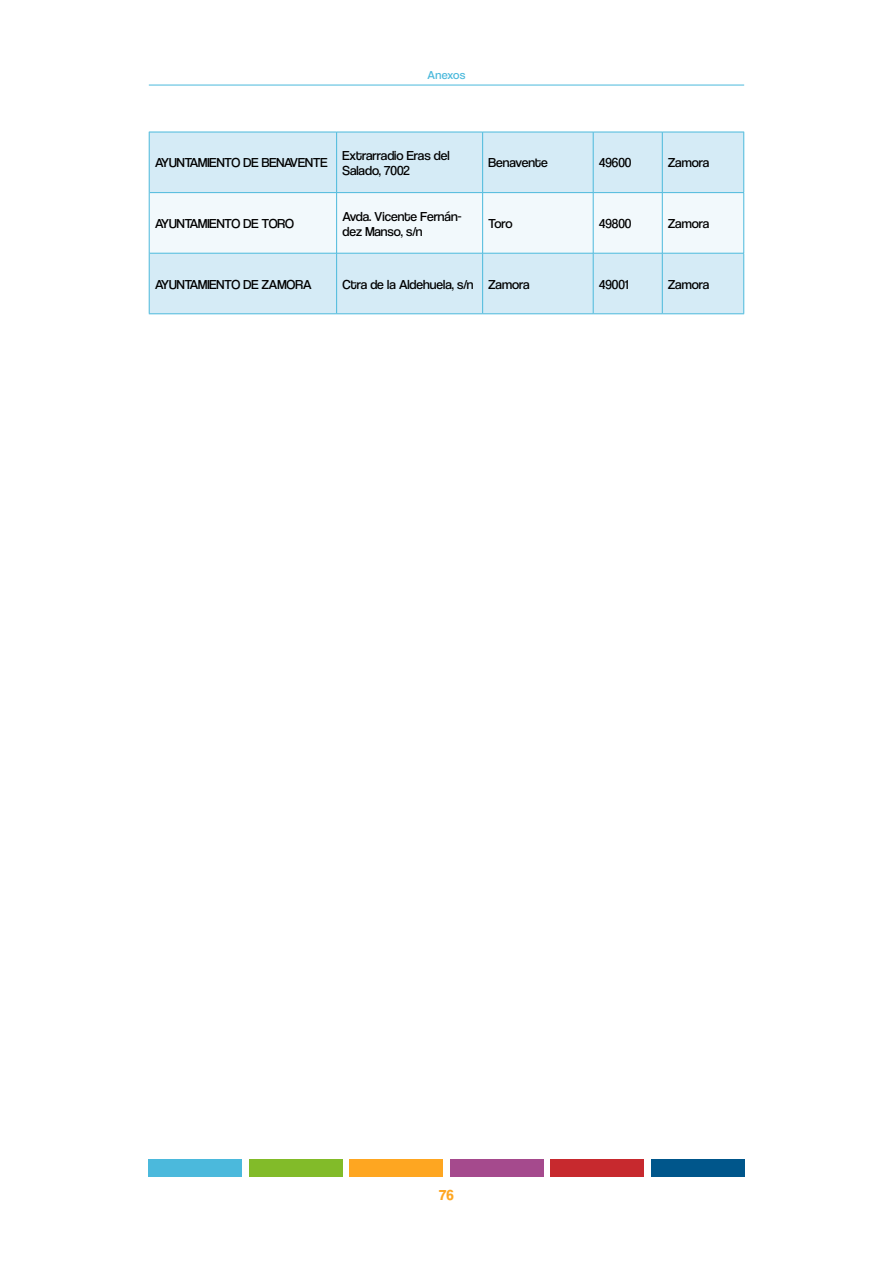
<style>
.page{position:relative;width:893px;height:1263px;background:#fff}
.page>*{position:absolute;margin:0;border:0;box-sizing:border-box;transform-origin:0 0}
.t1{font:700 15px "Coolvetica Rg";color:#fea621}
.t2{font:13.5px/15px "Coolvetica Bk";color:#000}
.t3{font:12px "Coolvetica Bk";letter-spacing:.03em;color:#4bb9dc}
</style>
<div class="page">
<div style="left:149px;top:1160px;width:93px;height:17px;background:#4bb9dc"></div>
<div style="left:249px;top:1160px;width:93px;height:17px;background:#82bb29"></div>
<div style="left:350px;top:1160px;width:93px;height:17px;background:#fea621"></div>
<div style="left:450px;top:1160px;width:93px;height:17px;background:#a54a8d"></div>
<div style="left:551px;top:1160px;width:93px;height:17px;background:#c7292e"></div>
<div style="left:651px;top:1160px;width:93px;height:17px;background:#00568b"></div>
<hr style="left:149px;top:85px;width:595px;height:1px;background:#4bb9dc">
<div style="left:150px;top:133px;width:593px;height:180px;background:#d5ebf6"></div>
<div style="left:150px;top:193px;width:593px;height:60px;background:#f2f9fc"></div>
<hr style="left:149px;top:132px;width:1px;height:61px;background:#4bb9dc">
<hr style="left:743px;top:132px;width:1px;height:60px;background:#4bb9dc">
<hr style="left:149px;top:253px;width:1px;height:60px;background:#4bb9dc">
<hr style="left:743px;top:253px;width:1px;height:60px;background:#4bb9dc">
<hr style="left:149px;top:313px;width:188px;height:1px;background:#4bb9dc">
<hr style="left:337px;top:313px;width:146px;height:1px;background:#4bb9dc">
<hr style="left:483px;top:313px;width:110px;height:1px;background:#4bb9dc">
<hr style="left:593px;top:313px;width:69px;height:1px;background:#4bb9dc">
<hr style="left:662px;top:313px;width:82px;height:1px;background:#4bb9dc">
<hr style="left:336px;top:132px;width:1px;height:60px;background:#4bb9dc">
<hr style="left:482px;top:132px;width:1px;height:60px;background:#4bb9dc">
<hr style="left:593px;top:132px;width:1px;height:60px;background:#4bb9dc">
<hr style="left:662px;top:132px;width:1px;height:60px;background:#4bb9dc">
<hr style="left:336px;top:253px;width:1px;height:60px;background:#4bb9dc">
<hr style="left:482px;top:253px;width:1px;height:60px;background:#4bb9dc">
<hr style="left:593px;top:253px;width:1px;height:60px;background:#4bb9dc">
<hr style="left:662px;top:253px;width:1px;height:60px;background:#4bb9dc">
<hr style="left:149px;top:132px;width:188px;height:1px;background:#4bb9dc">
<hr style="left:337px;top:132px;width:146px;height:1px;background:#4bb9dc">
<hr style="left:483px;top:132px;width:110px;height:1px;background:#4bb9dc">
<hr style="left:593px;top:132px;width:69px;height:1px;background:#4bb9dc">
<hr style="left:662px;top:132px;width:82px;height:1px;background:#4bb9dc">
<hr style="left:149px;top:193px;width:1px;height:60px;background:#4bb9dc">
<hr style="left:150px;top:192px;width:187px;height:1px;background:#4bb9dc">
<hr style="left:337px;top:192px;width:146px;height:1px;background:#4bb9dc">
<hr style="left:483px;top:192px;width:110px;height:1px;background:#4bb9dc">
<hr style="left:593px;top:192px;width:69px;height:1px;background:#4bb9dc">
<hr style="left:662px;top:192px;width:82px;height:1px;background:#4bb9dc">
<hr style="left:336px;top:193px;width:1px;height:60px;background:#4bb9dc">
<hr style="left:482px;top:193px;width:1px;height:60px;background:#4bb9dc">
<hr style="left:593px;top:193px;width:1px;height:60px;background:#4bb9dc">
<hr style="left:662px;top:193px;width:1px;height:60px;background:#4bb9dc">
<hr style="left:743px;top:193px;width:1px;height:60px;background:#4bb9dc">
<hr style="left:150px;top:253px;width:187px;height:1px;background:#4bb9dc">
<hr style="left:337px;top:253px;width:146px;height:1px;background:#4bb9dc">
<hr style="left:483px;top:253px;width:110px;height:1px;background:#4bb9dc">
<hr style="left:593px;top:253px;width:69px;height:1px;background:#4bb9dc">
<hr style="left:662px;top:253px;width:82px;height:1px;background:#4bb9dc">
<p class="t3" style="left:428px;top:68px;width:39px">Anexos</p>
<p class="t2" style="left:155px;top:155px;width:174px">AYUNTAMIENTO DE BENAVENTE</p>
<p class="t2" style="left:343px;top:148px;width:108px">Extrarradio Eras del<br>Salado, 7002</p>
<p class="t2" style="left:489px;top:155px;width:61px">Benavente</p>
<p class="t2" style="left:599px;top:155px;width:34px">49600</p>
<p class="t2" style="left:668px;top:155px;width:43px">Zamora</p>
<p class="t2" style="left:155px;top:216px;width:140px">AYUNTAMIENTO DE TORO</p>
<p class="t2" style="left:343px;top:208px;width:120px">Avda. Vicente Fernán&shy;dez Manso, s/n</p>
<p class="t2" style="left:489px;top:216px;width:25px">Toro</p>
<p class="t2" style="left:599px;top:216px;width:34px">49800</p>
<p class="t2" style="left:668px;top:216px;width:43px">Zamora</p>
<p class="t2" style="left:155px;top:276px;width:158px">AYUNTAMIENTO DE ZAMORA</p>
<p class="t2" style="left:343px;top:276px;width:189px">Ctra de la Aldehuela, s/n Zamora</p>
<p class="t2" style="left:599px;top:276px;width:31px">49001</p>
<p class="t2" style="left:668px;top:276px;width:43px">Zamora</p>
<p class="t1" style="left:439px;top:1186px;width:16px">76</p>
</div>
